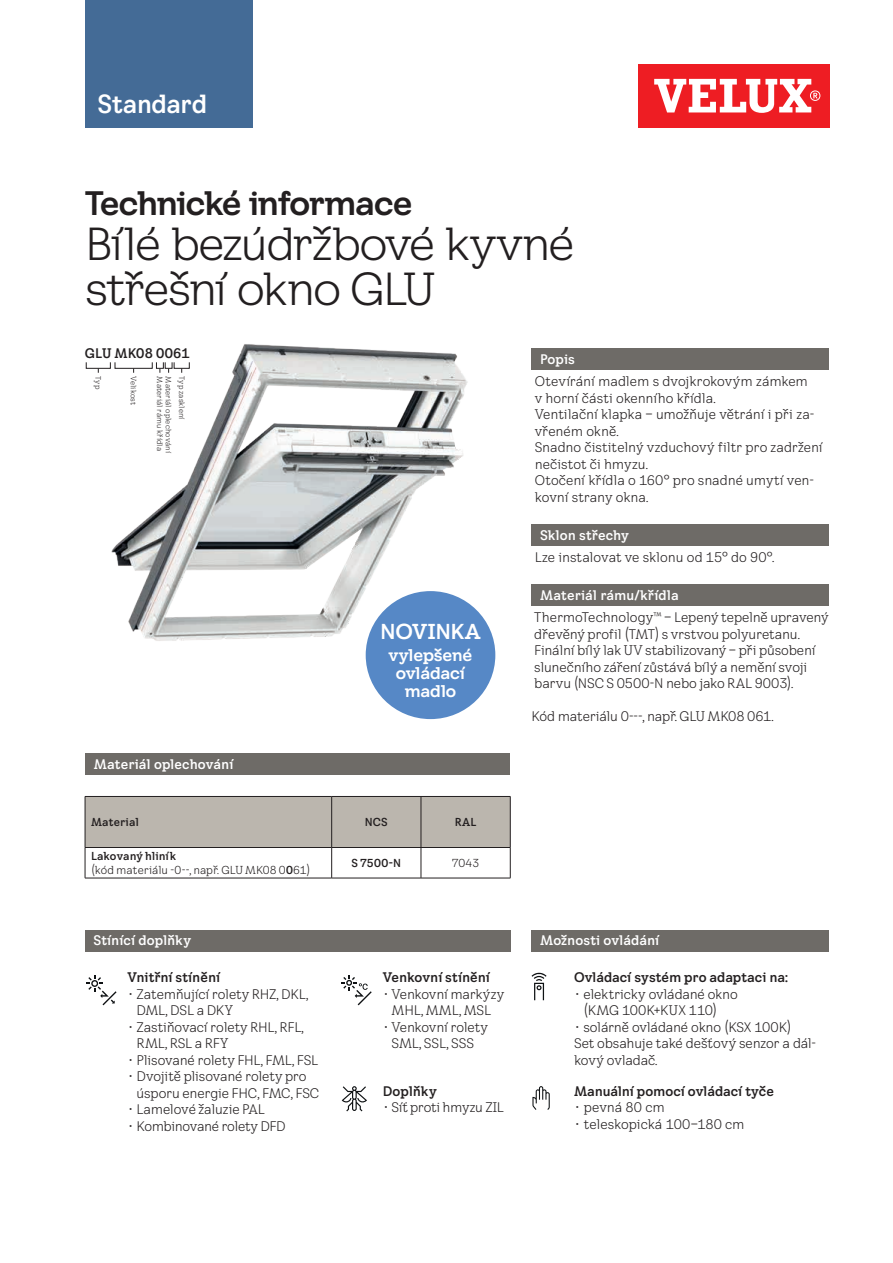
<style>
.page{position:relative;width:893px;height:1263px;background:#fff}
.page>*{position:absolute;margin:0;border:0;box-sizing:border-box;transform-origin:0 0}
.t1{font:45px/45px "VELUX Transform Headline";letter-spacing:-.04em;color:#231f20}
.t2{font:700 33px "VELUX Transform Headline";letter-spacing:-.04em;color:#231f20}
.t3{font:700 25.5px "VELUX Transform";letter-spacing:-.02em;color:#fff}
.t4{font:700 21px "VELUX Transform 221014 Headline";letter-spacing:-.025em;color:#fff}
.t5{font:700 16.5px/18px "VELUX Transform 221014 Headline";letter-spacing:-.02em;color:#fff;text-align:center}
.t6{font:13.5px/16.5px "VELUX Transform";letter-spacing:-.015em;color:#231f20}
.t7{font:700 13.5px "VELUX Transform";letter-spacing:-.005em;color:#231f20}
.t8{font:700 13.5px "VELUX Transform";color:#fff}
.t9{font:11.25px/13.5px "VELUX Transform";color:#231f20}
.t10{font:700 11.25px "VELUX Transform";letter-spacing:.015em;color:#231f20}
.t11{font:7.5px "VELUX Transform";letter-spacing:.005em;color:#231f20}
.s1{font-weight:700}
</style>
<div class="page">
<div style="left:638px;top:64px;width:191px;height:64px;background:#ee1d23"></div>
<svg style="left:654px;top:79px;width:166px;height:34px"></svg>
<img style="left:85px;top:344px;width:463px;height:328px">
<div style="left:531px;top:349px;width:298px;height:21px;background:#6e6b67"></div>
<div style="left:531px;top:524px;width:298px;height:21px;background:#6e6b67"></div>
<div style="left:531px;top:584px;width:298px;height:21px;background:#6e6b67"></div>
<div style="left:85px;top:754px;width:425px;height:21px;background:#6e6b67"></div>
<svg style="left:86px;top:797px;width:424px;height:81px"></svg>
<hr style="left:85px;top:796px;width:247px;height:1px;background:#231f20">
<hr style="left:85px;top:797px;width:1px;height:50px;background:#231f20">
<hr style="left:332px;top:796px;width:89px;height:1px;background:#231f20">
<hr style="left:331px;top:797px;width:1px;height:50px;background:#231f20">
<hr style="left:421px;top:796px;width:89px;height:1px;background:#231f20">
<hr style="left:421px;top:797px;width:1px;height:50px;background:#231f20">
<hr style="left:510px;top:797px;width:1px;height:50px;background:#231f20">
<hr style="left:85px;top:847px;width:247px;height:1px;background:#231f20">
<hr style="left:85px;top:848px;width:1px;height:30px;background:#231f20">
<hr style="left:332px;top:847px;width:89px;height:1px;background:#231f20">
<hr style="left:331px;top:848px;width:1px;height:30px;background:#231f20">
<hr style="left:421px;top:847px;width:89px;height:1px;background:#231f20">
<hr style="left:421px;top:848px;width:1px;height:30px;background:#231f20">
<hr style="left:510px;top:848px;width:1px;height:30px;background:#231f20">
<hr style="left:85px;top:878px;width:247px;height:1px;background:#231f20">
<hr style="left:332px;top:878px;width:89px;height:1px;background:#231f20">
<hr style="left:421px;top:878px;width:89px;height:1px;background:#231f20">
<div style="left:156px;top:362px;width:8px;height:6px;border:1px solid #231f20"></div>
<div style="left:85px;top:930px;width:425px;height:21px;background:#6e6b67"></div>
<div style="left:532px;top:930px;width:297px;height:21px;background:#6e6b67"></div>
<div style="left:85px;top:0;width:167px;height:128px;background:#446b96"></div>
<svg style="left:342px;top:1086px;width:25px;height:25px"></svg>
<svg style="left:531px;top:973px;width:16px;height:27px"></svg>
<svg style="left:532px;top:1086px;width:18px;height:24px"></svg>
<svg style="left:86px;top:975px;width:31px;height:30px"></svg>
<svg style="left:342px;top:975px;width:30px;height:30px"></svg>
<div style="left:366px;top:591px;width:129px;height:128px;background:#5688c6;border-radius:50%"></div>
<h3 class="t3" style="left:98px;top:88px;width:111px">Standard</h3>
<h2 class="t2" style="left:85px;top:183px;width:329px">Technické informace</h2>
<h1 class="t1" style="left:85px;top:221px;width:491px">Bílé bezúdržbové kyvné střešní okno GLU</h1>
<p class="t7" style="left:85px;top:345px;width:106px">GLU MK08 0061</p>
<p class="t11" style="left:103px;top:376px;width:14px;rotate:90deg">Typ</p>
<p class="t11" style="left:138px;top:376px;width:30px;rotate:90deg">Velikost</p>
<p class="t11" style="left:164px;top:376px;width:76px;rotate:90deg">Materiál rámu křídla</p>
<p class="t11" style="left:173px;top:376px;width:78px;rotate:90deg">Materiál oplechování</p>
<p class="t11" style="left:186px;top:376px;width:44px;rotate:90deg">Typ zasklení</p>
<p class="t8" style="left:94px;top:756px;width:141px">Materiál oplechování</p>
<h3 class="t4" style="left:380px;top:619px;width:102px">NOVINKA</h3>
<p class="t5" style="left:389px;top:646px;width:85px">vylepšené ovládací madlo</p>
<p class="t10" style="left:91px;top:815px;width:50px">Material</p>
<p class="t10" style="left:365px;top:815px;width:25px">NCS</p>
<p class="t10" style="left:455px;top:815px;width:23px">RAL</p>
<p class="t9" style="left:91px;top:849px;width:221px"><span class="s1">Lakovaný hliník<br></span>(kód materiálu -0--, např. GLU MK08 0<span class="s1">0</span>61)</p>
<p class="t10" style="left:352px;top:856px;width:51px">S 7500-N</p>
<p class="t9" style="left:452px;top:856px;width:29px">7043</p>
<p class="t8" style="left:93px;top:932px;width:99px">Stínící doplňky</p>
<p class="t7" style="left:128px;top:969px;width:94px">Vnitřní stínění</p>
<p class="t6" style="left:137px;top:985px;width:173px;text-indent:-9px">• Zatemňující rolety RHZ, DKL,<br>DML, DSL a DKY</p>
<p class="t6" style="left:137px;top:1018px;width:169px;text-indent:-9px">• Zastiňovací rolety RHL, RFL,<br>RML, RSL a RFY</p>
<p class="t6" style="left:128px;top:1051px;width:192px">• Plisované rolety FHL, FML, FSL</p>
<p class="t6" style="left:137px;top:1068px;width:184px;text-indent:-9px">• Dvojitě plisované rolety pro úsporu energie FHC, FMC, FSC</p>
<p class="t6" style="left:128px;top:1101px;width:139px">• Lamelové žaluzie PAL</p>
<p class="t6" style="left:128px;top:1117px;width:159px">• Kombinované rolety DFD</p>
<p class="t7" style="left:383px;top:969px;width:109px">Venkovní stínění</p>
<p class="t6" style="left:383px;top:985px;width:123px;text-align:center">• Venkovní markýzy<br>MHL, MML, MSL</p>
<p class="t6" style="left:383px;top:1018px;width:107px;text-align:center">• Venkovní rolety<br>SML, SSL, SSS</p>
<p class="t7" style="left:383px;top:1082px;width:56px">Doplňky</p>
<p class="t6" style="left:383px;top:1099px;width:123px">• Síť proti hmyzu ZIL</p>
<p class="t8" style="left:540px;top:351px;width:37px">Popis</p>
<p class="t6" style="left:535px;top:373px;width:290px">Otevírání madlem s dvojkrokovým zámkem<br>v horní části okenního křídla.<br>Ventilační klapka – umožňuje větrání i při za&shy;vřeném okně.<br>Snadno čistitelný vzduchový filtr pro zadržení nečistot či hmyzu.<br>Otočení křídla o 160° pro snadné umytí ven&shy;kovní strany okna.</p>
<p class="t8" style="left:540px;top:527px;width:90px">Sklon střechy</p>
<p class="t6" style="left:535px;top:549px;width:241px">Lze instalovat ve sklonu od 15° do 90°.</p>
<p class="t8" style="left:540px;top:587px;width:140px">Materiál rámu/křídla</p>
<p class="t6" style="left:534px;top:609px;width:296px">ThermoTechnology™ – Lepený tepelně upravený dřevěný profil (TMT) s vrstvou polyuretanu.<br>Finální bílý lak UV stabilizovaný – při působení slunečního záření zůstává bílý a nemění svoji barvu (NSC S 0500-N nebo jako RAL 9003).</p>
<p class="t6" style="left:531px;top:708px;width:244px">Kód materiálu 0---, např. GLU MK08 061.</p>
<p class="t8" style="left:540px;top:932px;width:121px">Možnosti ovládání</p>
<p class="t7" style="left:574px;top:969px;width:215px">Ovládací systém pro adaptaci na:</p>
<p class="t6" style="left:583px;top:985px;width:156px;text-indent:-9px">• elektricky ovládané okno (KMG 100K+KUX 110)</p>
<p class="t6" style="left:574px;top:1018px;width:244px">• solárně ovládané okno (KSX 100K)<br>Set obsahuje také dešťový senzor a dál&shy;kový ovladač.</p>
<p class="t7" style="left:574px;top:1082px;width:201px">Manuální pomocí ovládací tyče</p>
<p class="t6" style="left:574px;top:1099px;width:92px">• pevná 80 cm</p>
<p class="t6" style="left:574px;top:1115px;width:172px">• teleskopická 100–180 cm</p>
</div>
